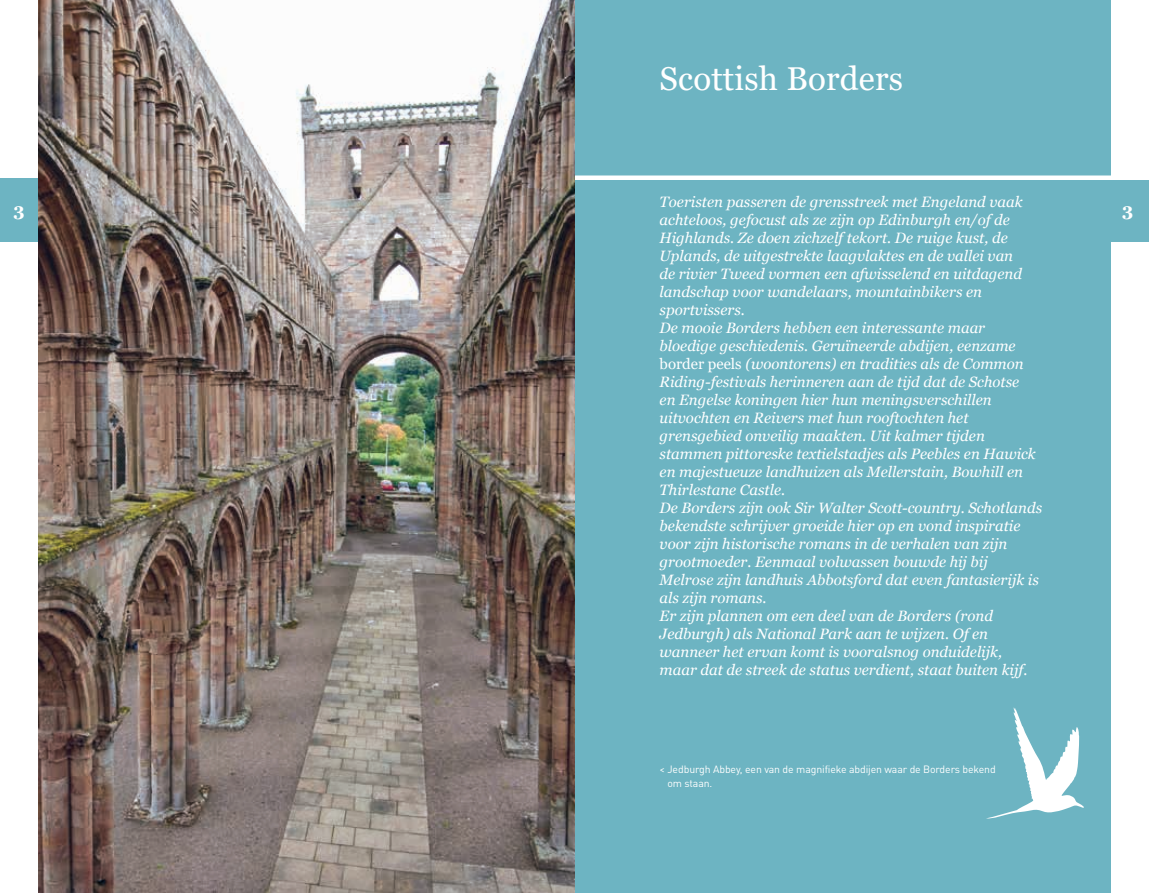
<style>
.page{position:relative;width:1149px;height:893px;background:#fff}
.page>*{position:absolute;margin:0;border:0;box-sizing:border-box;transform-origin:0 0}
.t1{font:33px "Georgia";letter-spacing:.005em;color:#fff}
.t2{font:700 18px "Georgia";color:#fff}
.t3{font:italic 15px/18px "Georgia";color:#fff}
.t4{font:10.5px/13.5px "DIN Pro";letter-spacing:-.01em;color:#fff}
.s1{font-style:normal}
</style>
<div class="page">
<div style="left:574px;top:0;width:536px;height:893px;background:#6db4c2"></div>
<div style="left:1110px;top:179px;width:38px;height:63px;background:#6db4c2"></div>
<div style="left:574px;top:175px;width:574px;height:5px;background:#fff"></div>
<div style="left:0;top:179px;width:38px;height:63px;background:#6db4c2"></div>
<svg style="left:988px;top:707px;width:95px;height:111px"></svg>
<img style="left:38px;top:0;width:536px;height:893px">
<h1 class="t1" style="left:659px;top:59px;width:245px">Scottish Borders</h1>
<p class="t3" style="left:659px;top:193px;width:384px">Toeristen passeren de grensstreek met Engeland vaak achteloos, gefocust als ze zijn op Edinburgh en/of de Highlands. Ze doen zichzelf tekort. De ruige kust, de Uplands, de uitgestrekte laagvlaktes en de vallei van<br>de rivier Tweed vormen een afwisselend en uitdagend landschap voor wandelaars, mountainbikers en sportvissers.<br>De mooie Borders hebben een interessante maar bloedige geschiedenis. Geruïneerde abdijen, eenzame <span class="s1">border peels</span> (woontorens) en tradities als de Common Riding-festivals herinneren aan de tijd dat de Schotse<br>en Engelse koningen hier hun meningsverschillen uitvochten en Reivers met hun rooftochten het grensgebied onveilig maakten. Uit kalmer tijden stammen pittoreske textielstadjes als Peebles en Hawick en majestueuze landhuizen als Mellerstain, Bowhill en Thirlestane Castle.<br>De Borders zijn ook Sir Walter Scott-country. Schotlands bekendste schrijver groeide hier op en vond inspiratie voor zijn historische romans in de verhalen van zijn grootmoeder. Eenmaal volwassen bouwde hij bij Melrose zijn landhuis Abbotsford dat even fantasierijk is als zijn romans.<br>Er zijn plannen om een deel van de Borders (rond Jedburgh) als National Park aan te wijzen. Of en wanneer het ervan komt is vooralsnog onduidelijk, maar dat de streek de status verdient, staat buiten kijf.</p>
<p class="t2" style="left:14px;top:198px;width:13px">3</p>
<p class="t2" style="left:1121px;top:198px;width:13px">3</p>
<p class="t4" style="left:667px;top:762px;width:329px;text-indent:-8px">&lt; Jedburgh Abbey, een van de magnifieke abdijen waar de Borders bekend om staan.</p>
</div>
